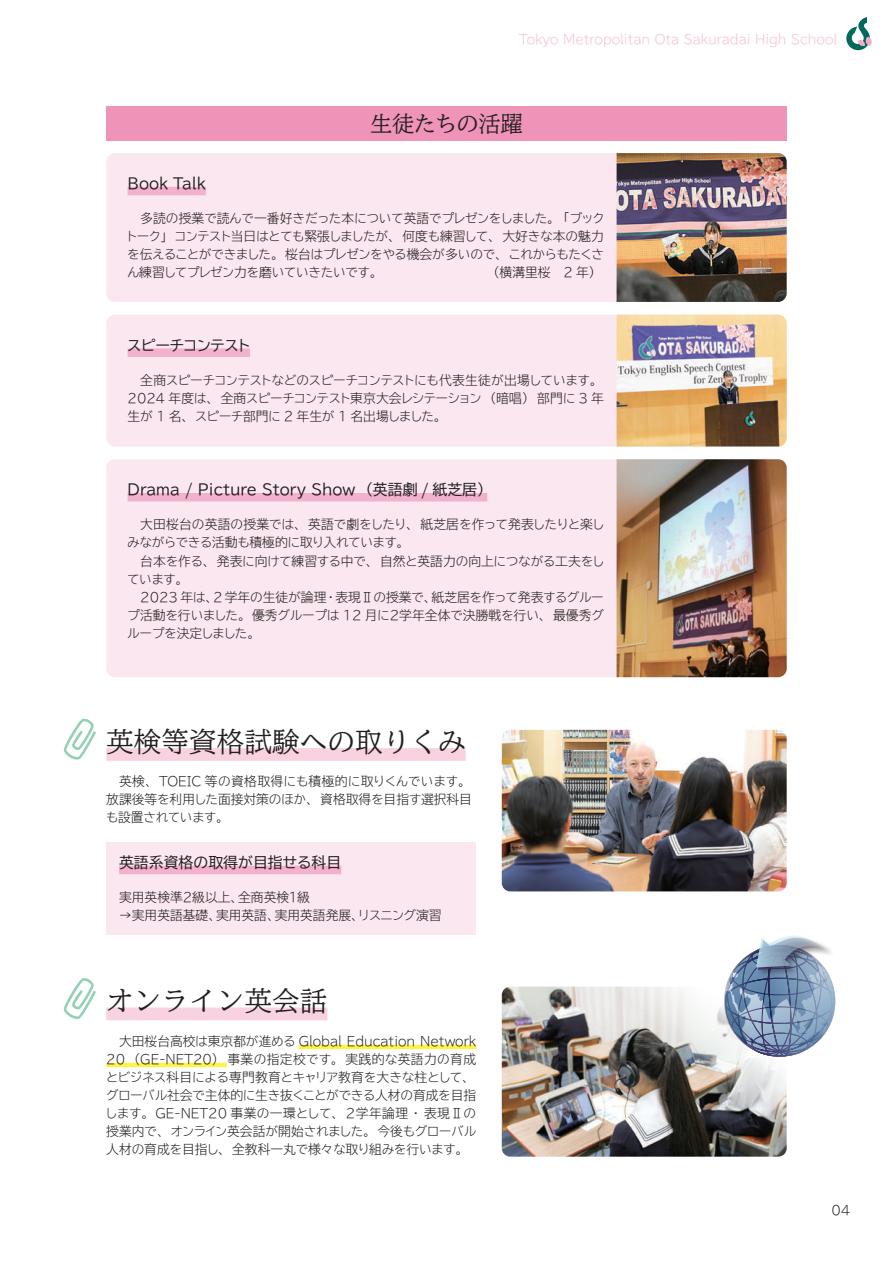
<style>
.page{position:relative;width:893px;height:1263px;background:#fff}
.page>*{position:absolute;margin:0;border:0;box-sizing:border-box;transform-origin:0 0}
.t1{font:500 27.6px "TBUD Min Std";color:#231f20}
.t2{font:500 22.35px "TBUD Min Std";letter-spacing:-.025em;color:#231f20}
.t3{font:14.85px "TBUD Go Std";color:#231f20}
.t4{font:14.85px "TBUD Go Std";letter-spacing:-.07em;color:#231f20}
.t5{font:300 12.75px/18px "TBUD Go Std Super";letter-spacing:-.02em;color:#231f20;text-align:justify}
.t6{font:300 12.75px "TBUD Go Std Super";color:#231f20}
.t7{font:300 12.75px "TBUD Go Std Super";color:#f4bdd3}
</style>
<div class="page">
<img style="left:502px;top:730px;width:285px;height:161px">
<img style="left:502px;top:986px;width:285px;height:171px">
<div style="left:106px;top:748px;width:360px;height:13px;background:#f8d2e1"></div>
<div style="left:106px;top:1007px;width:221px;height:13px;background:#f8d2e1"></div>
<hr style="left:299px;top:1045px;width:177px;height:4px;background:#fff343">
<hr style="left:106px;top:1063px;width:121px;height:4px;background:#fff343">
<div style="left:106px;top:153px;width:681px;height:149px;background:#fbe7ef;border-radius:9px"></div>
<div style="left:128px;top:187px;width:78px;height:8px;background:#f2b1cd"></div>
<div style="left:106px;top:315px;width:681px;height:131px;background:#fbe7ef;border-radius:9px"></div>
<div style="left:128px;top:348px;width:122px;height:9px;background:#f2b1cd"></div>
<div style="left:106px;top:459px;width:681px;height:218px;background:#fbe7ef;border-radius:9px"></div>
<div style="left:128px;top:493px;width:359px;height:8px;background:#f2b1cd"></div>
<svg style="left:723px;top:935px;width:113px;height:123px"></svg>
<div style="left:106px;top:842px;width:370px;height:92px;background:#fbe7ef"></div>
<div style="left:119px;top:866px;width:222px;height:8px;background:#f2b1cd"></div>
<svg style="left:63px;top:718px;width:33px;height:42px"></svg>
<svg style="left:63px;top:978px;width:33px;height:41px"></svg>
<svg style="left:846px;top:17px;width:26px;height:33px"></svg>
<img style="left:617px;top:153px;width:170px;height:149px">
<img style="left:617px;top:459px;width:170px;height:218px">
<img style="left:617px;top:315px;width:170px;height:131px">
<div style="left:106px;top:106px;width:681px;height:34px;background:#ef93b9"></div>
<p class="t7" style="left:519px;top:29px;width:319px">Tokyo Metropolitan Ota Sakuradai High School</p>
<h2 class="t2" style="left:370px;top:106px;width:154px">生徒たちの活躍</h2>
<p class="t3" style="left:128px;top:171px;width:80px">Book Talk</p>
<p class="t5" style="left:126px;top:209px;width:481px;text-indent:15px">多読の授業で読んで一番好きだった本について英語でプレゼンをしました。「ブックトーク」コンテスト当日はとても緊張しましたが、何度も練習して、大好きな本の魅力を伝えることができました。桜台はプレゼンをやる機会が多いので、これからもたくさん練習してプレゼン力を磨いていきたいです。</p>
<p class="t5" style="left:487px;top:263px;width:116px">（横溝里桜　2 年）</p>
<p class="t4" style="left:127px;top:333px;width:126px">スピーチコンテスト</p>
<p class="t5" style="left:128px;top:371px;width:478px;text-indent:13px">全商スピーチコンテストなどのスピーチコンテストにも代表生徒が出場しています。2024 年度は、全商スピーチコンテスト東京大会レシテーション（暗唱）部門に 3 年生が 1 名、スピーチ部門に 2 年生が 1 名出場しました。</p>
<p class="t3" style="left:128px;top:477px;width:366px">Drama / Picture Story Show （英語劇 / 紙芝居）</p>
<p class="t5" style="left:127px;top:515px;width:479px;text-indent:13px">大田桜台の英語の授業では、英語で劇をしたり、紙芝居を作って発表したりと楽しみながらできる活動も積極的に取り入れています。</p>
<p class="t5" style="left:127px;top:551px;width:479px;text-indent:13px">台本を作る、発表に向けて練習する中で、自然と英語力の向上につながる工夫をしています。</p>
<p class="t5" style="left:127px;top:587px;width:478px;text-indent:13px">2023 年は、2 学年の生徒が論理・表現Ⅱの授業で、紙芝居を作って発表するグループ活動を行いました。優秀グループは 12 月に２学年全体で決勝戦を行い、最優秀グループを決定しました。</p>
<h1 class="t1" style="left:106px;top:719px;width:361px">英検等資格試験への取りくみ</h1>
<p class="t5" style="left:106px;top:772px;width:367px;text-indent:13px">英検、TOEIC 等の資格取得にも積極的に取りくんでいます。放課後等を利用した面接対策のほか、資格取得を目指す選択科目も設置されています。</p>
<p class="t3" style="left:119px;top:850px;width:224px">英語系資格の取得が目指せる科目</p>
<p class="t6" style="left:119px;top:887px;width:192px">実用英検準２級以上、全商英検１級</p>
<p class="t6" style="left:119px;top:905px;width:324px">→実用英語基礎、実用英語、実用英語発展、リスニング演習</p>
<h1 class="t1" style="left:106px;top:979px;width:223px">オンライン英会話</h1>
<p class="t5" style="left:105px;top:1031px;width:373px;text-align:left;text-indent:14px">大田桜台高校は東京都が進める Global Education Network 20 （GE-NET20）事業の指定校です。実践的な英語力の育成とビジネス科目による専門教育とキャリア教育を大きな柱として、グローバル社会で主体的に生き抜くことができる人材の育成を目指します。GE-NET20 事業の一環として、２学年論理・表現Ⅱの授業内で、オンライン英会話が開始されました。今後もグローバル人材の育成を目指し、全教科一丸で様々な取り組みを行います。</p>
<p class="t5" style="left:832px;top:1200px;width:20px">04</p>
</div>
